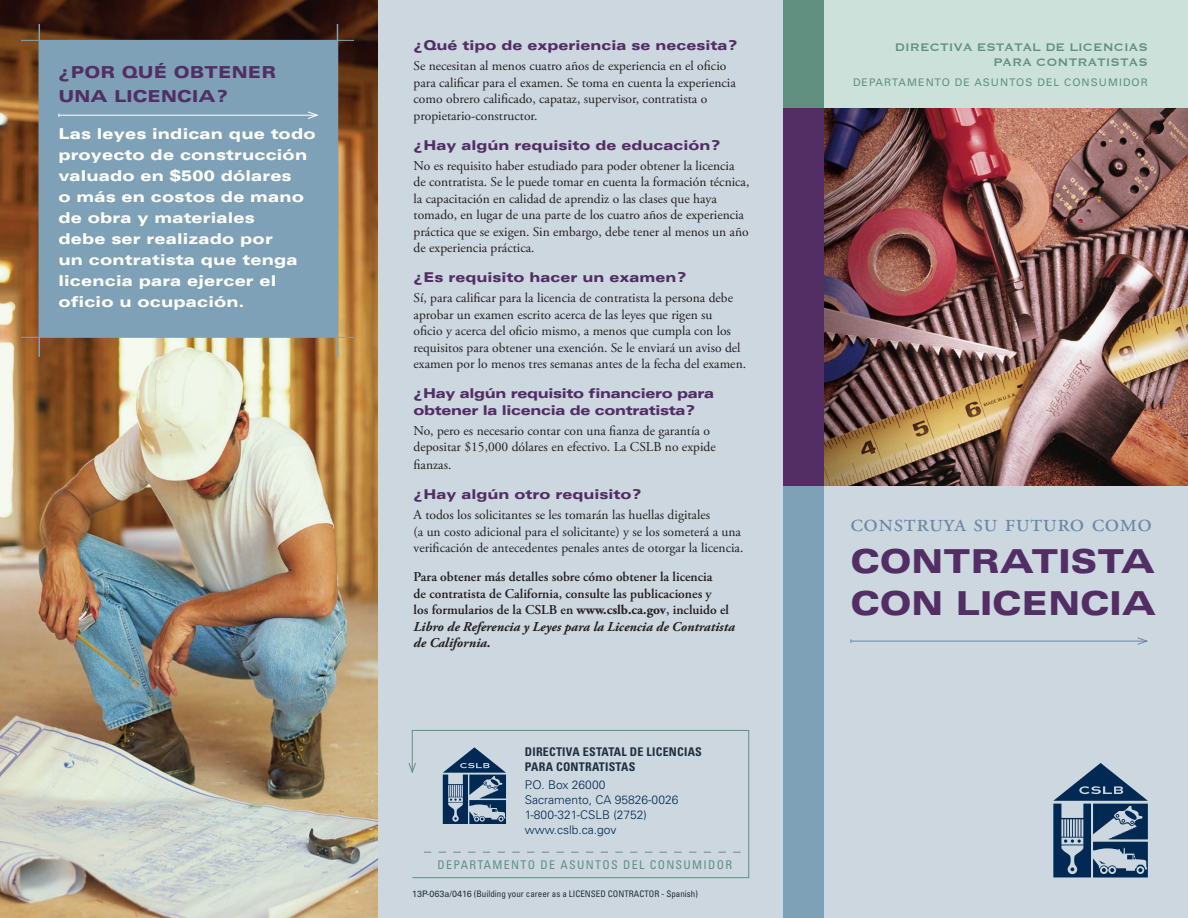
<style>
.page{position:relative;width:1188px;height:918px;background:#fff}
.page>*{position:absolute;margin:0;border:0;box-sizing:border-box;transform-origin:0 0}
.t1{font:900 expanded 33px/42px "Univers LT Std";color:#522e64}
.t2{font:25.5px "Adobe Garamond Pro";letter-spacing:.02em;color:#6c88a5}
.t3{font:900 expanded 16.5px/23.2px "Univers LT Std";letter-spacing:.01em;color:#522e64}
.t4{font:900 expanded 15px/21px "Univers LT Std";letter-spacing:.01em;color:#fff}
.t5{font:14.25px/15px "Copperplate";color:#619080;text-align:right}
.t6{font:13.5px/16.5px "Adobe Garamond Pro";color:#231f20}
.t7{font:600 13.5px/16.5px "Adobe Garamond Pro";color:#231f20}
.t8{font:900 expanded 13.5px "Univers LT Std";color:#522e64}
.t9{font:900 expanded 13.5px/16.5px "Univers LT Std";letter-spacing:-.025em;color:#522e64}
.Body_text{font:300 12px "Univers LT Std";color:#002953}
.t10{font:700 condensed 12px/15px "Univers LT Std";letter-spacing:.02em;color:#1f3141}
.t11{font:condensed 12px "Univers LT Std";letter-spacing:.11em;color:#619080}
.t12{font:10.5px "Univers LT Std";letter-spacing:.1em;color:#619080}
.Body_text-2{font:condensed 9px "Univers LT Std";color:#1f3141}
.s1{font-weight:700}
.s2{font-weight:700;font-style:italic}
.s3{font-stretch:normal}
</style>
<div class="page">
<img style="left:0;top:0;width:378px;height:918px">
<div style="left:40px;top:40px;width:297px;height:298px;background:#7ea1b7"></div>
<div style="left:378px;top:0;width:405px;height:918px;background:#cdd7e0"></div>
<div style="left:783px;top:0;width:405px;height:486px;background:#cde1db"></div>
<div style="left:783px;top:459px;width:405px;height:459px;background:#cdd7e0"></div>
<svg style="left:1053px;top:763px;width:95px;height:114px"></svg>
<div style="left:783px;top:486px;width:41px;height:432px;background:#7ea1b7"></div>
<div style="left:783px;top:0;width:41px;height:108px;background:#619080"></div>
<hr style="left:851px;top:641px;width:296px;height:1px;background:#6c88a5">
<svg style="left:1137px;top:637px;width:11px;height:8px"></svg>
<img style="left:824px;top:108px;width:364px;height:378px">
<svg style="left:412px;top:730px;width:337px;height:148px"></svg>
<svg style="left:408px;top:762px;width:9px;height:12px"></svg>
<svg style="left:424px;top:852px;width:317px;height:1px"></svg>
<div style="left:783px;top:108px;width:41px;height:378px;background:#522e64"></div>
<hr style="left:21px;top:40px;width:333px;height:1px;background:#7ea1b7">
<hr style="left:21px;top:337px;width:333px;height:1px;background:#7ea1b7">
<hr style="left:39px;top:24px;width:1px;height:333px;background:#7ea1b7">
<hr style="left:337px;top:24px;width:1px;height:333px;background:#7ea1b7">
<hr style="left:59px;top:115px;width:258px;height:1px;background:#fff">
<svg style="left:307px;top:111px;width:12px;height:8px"></svg>
<p class="t3" style="left:58px;top:61px;width:219px">¿POR QUÉ OBTENER<br>UNA LICENCIA?</p>
<p class="t4" style="left:58px;top:123px;width:259px">Las leyes indican que todo proyecto de construcción valuado en $500 dólares<br>o más en costos de mano de obra y materiales<br>debe ser realizado por<br>un contratista que tenga licencia para ejercer el oficio u ocupación.</p>
<p class="t8" style="left:414px;top:38px;width:326px">¿Qué tipo de experiencia se necesita?</p>
<p class="t6" style="left:414px;top:58px;width:324px">Se necesitan al menos cuatro años de experiencia en el oficio para calificar para el examen. Se toma en cuenta la experiencia como obrero calificado, capataz, supervisor, contratista o propietario-constructor.</p>
<p class="t8" style="left:414px;top:137px;width:309px">¿Hay algún requisito de educación?</p>
<p class="t6" style="left:414px;top:158px;width:337px">No es requisito haber estudiado para poder obtener la licencia de contratista. Se le puede tomar en cuenta la formación técnica, la capacitación en calidad de aprendiz o las clases que haya tomado, en lugar de una parte de los cuatro años de experiencia práctica que se exigen. Sin embargo, debe tener al menos un año de experiencia práctica.</p>
<p class="t8" style="left:414px;top:270px;width:275px">¿Es requisito hacer un examen?</p>
<p class="t6" style="left:414px;top:290px;width:334px">Sí, para calificar para la licencia de contratista la persona debe aprobar un examen escrito acerca de las leyes que rigen su<br>oficio y acerca del oficio mismo, a menos que cumpla con los requisitos para obtener una exención. Se le enviará un aviso del examen por lo menos tres semanas antes de la fecha del examen.</p>
<p class="t9" style="left:414px;top:385px;width:302px">¿Hay algún requisito financiero para obtener la licencia de contratista?</p>
<p class="t6" style="left:414px;top:423px;width:304px">No, pero es necesario contar con una fianza de garantía o depositar $15,000 dólares en efectivo. La CSLB no expide</p>
<p class="t6" style="left:414px;top:457px;width:39px">fianzas.</p>
<p class="t8" style="left:414px;top:487px;width:229px">¿Hay algún otro requisito?</p>
<p class="t6" style="left:414px;top:507px;width:331px">A todos los solicitantes se les tomarán las huellas digitales<br>(a un costo adicional para el solicitante) y se los someterá a una verificación de antecedentes penales antes de otorgar la licencia.</p>
<p class="t7" style="left:414px;top:569px;width:323px">Para obtener más detalles sobre cómo obtener la licencia<br>de contratista de California, consulte las publicaciones y<br>los formularios de la CSLB en <span class="s1">www.cslb.ca.gov</span>, incluido el <span class="s2">Libro de Referencia y Leyes para la Licencia de Contratista de California.</span></p>
<p class="t10" style="left:525px;top:744px;width:179px">DIRECTIVA ESTATAL DE LICENCIAS<br>PARA CONTRATISTAS</p>
<p class="Body_text" style="left:525px;top:778px;width:82px">P.O. Box 26000</p>
<p class="Body_text" style="left:525px;top:793px;width:155px">Sacramento, CA 95826-0026</p>
<p class="Body_text" style="left:525px;top:808px;width:123px">1-800-321-CSLB (2752)</p>
<p class="Body_text" style="left:525px;top:823px;width:93px">www.cslb.ca.gov</p>
<p class="t11" style="left:438px;top:857px;width:296px">DEPARTAMENTO DE ASUNTOS DEL CONSUMIDOR</p>
<p class="Body_text-2" style="left:412px;top:888px;width:287px"><span class="s3">13P-063a/0416</span> (Building your career as a LICENSED CONTRACTOR - Spanish)</p>
<p class="t5" style="left:895px;top:39px;width:254px">DIRECTIVA ESTATAL DE LICENCIAS<br>PARA CONTRATISTAS</p>
<p class="t12" style="left:853px;top:76px;width:296px">DEPARTAMENTO DE ASUNTOS DEL CONSUMIDOR</p>
<p class="t2" style="left:850px;top:508px;width:303px">construya su futuro como</p>
<p class="t1" style="left:850px;top:540px;width:307px">CONTRATISTA<br>CON LICENCIA</p>
</div>
